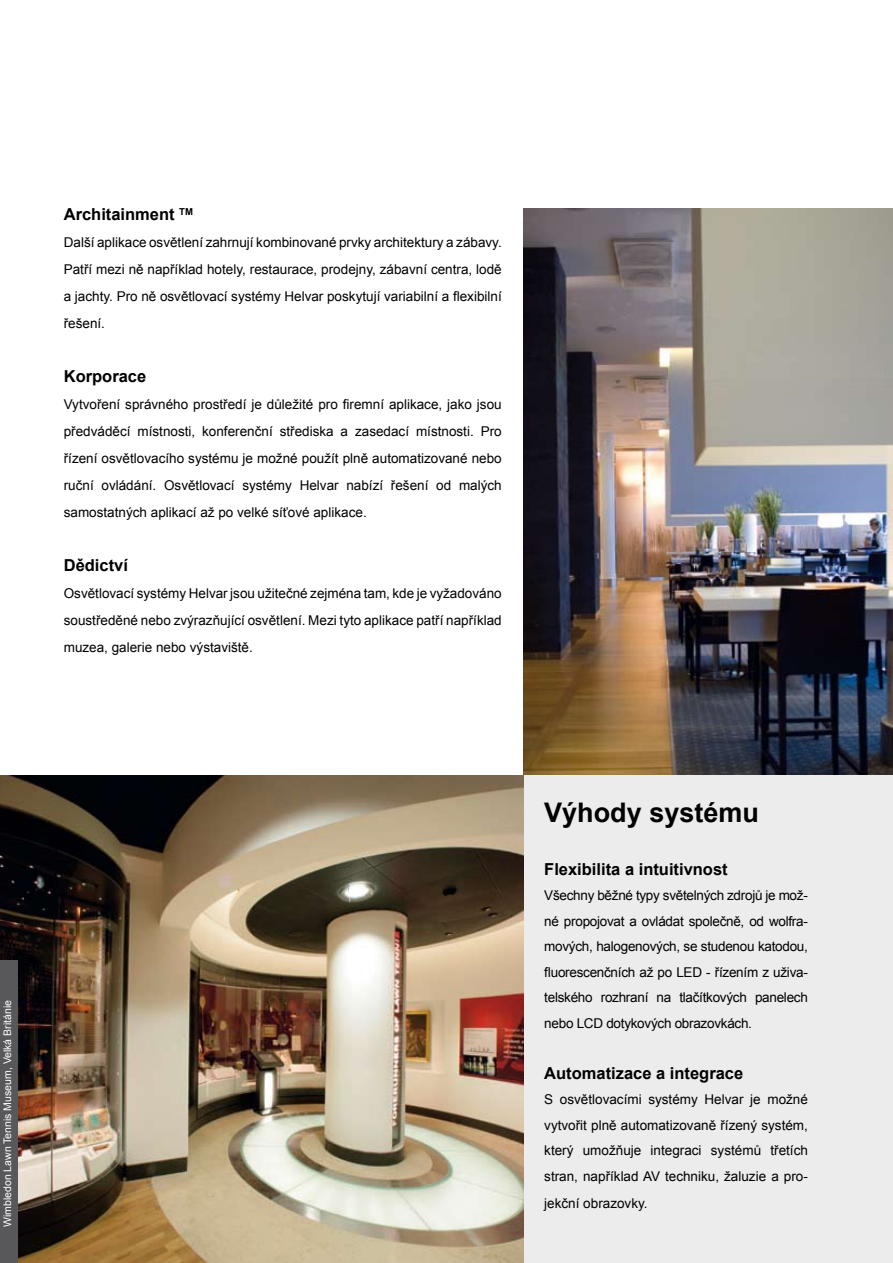
<style>
.page{position:relative;width:893px;height:1263px;background:#fff}
.page>*{position:absolute;margin:0;border:0;box-sizing:border-box;transform-origin:0 0}
.t1{font:700 27px "Arial";color:#000}
.t2{font:700 16.5px "Arial";color:#000}
.t3{font:13.5px/27px "Arial";color:#000;text-align:justify}
.t4{font:10.5px "Arial";color:#fff}
</style>
<div class="page">
<img style="left:523px;top:208px;width:370px;height:567px">
<div style="left:0;top:775px;width:893px;height:488px;background:#ececed"></div>
<img style="left:0;top:775px;width:523px;height:488px">
<div style="left:0;top:960px;width:17px;height:303px;background:#58585a"></div>
<p class="t2" style="left:64px;top:203px;width:131px">Architainment <sup>TM</sup></p>
<p class="t3" style="left:64px;top:229px;width:439px">Další aplikace osvětlení zahrnují kombinované prvky architektury a zábavy.<br>Patří mezi ně například hotely, restaurace, prodejny, zábavní centra, lodě a jachty. Pro ně osvětlovací systémy Helvar poskytují variabilní a flexibilní řešení.</p>
<p class="t2" style="left:64px;top:366px;width:84px">Korporace</p>
<p class="t3" style="left:64px;top:391px;width:439px">Vytvoření správného prostředí je důležité pro firemní aplikace, jako jsou předváděcí místnosti, konferenční střediska a zasedací místnosti. Pro řízení osvětlovacího systému je možné použít plně automatizované nebo ruční ovládání. Osvětlovací systémy Helvar nabízí řešení od malých samostatných aplikací až po velké síťové aplikace.</p>
<p class="t2" style="left:64px;top:555px;width:66px">Dědictví</p>
<p class="t3" style="left:64px;top:580px;width:439px">Osvětlovací systémy Helvar jsou užitečné zejména tam, kde je vyžadováno soustředěné nebo zvýrazňující osvětlení. Mezi tyto aplikace patří například muzea, galerie nebo výstaviště.</p>
<p class="t4" style="left:1px;top:1227px;width:228px;rotate:-90deg">Wimbledon Lawn Tennis Museum, Velká Británie</p>
<h1 class="t1" style="left:544px;top:795px;width:216px">Výhody systému</h1>
<p class="t2" style="left:544px;top:858px;width:185px">Flexibilita a intuitivnost</p>
<p class="t3" style="left:544px;top:883px;width:265px;line-height:25.5px">Všechny běžné typy světelných zdrojů je mož&shy;né propojovat a ovládat společně, od wolfra&shy;mových, halogenových, se studenou katodou, fluorescenčních až po LED - řízením z uživa&shy;telského rozhraní na tlačítkových panelech nebo LCD dotykových obrazovkách.</p>
<p class="t2" style="left:544px;top:1062px;width:200px">Automatizace a integrace</p>
<p class="t3" style="left:544px;top:1087px;width:265px;line-height:25.5px">S osvětlovacími systémy Helvar je možné vytvořit plně automatizovaně řízený systém, který umožňuje integraci systémů třetích stran, například AV techniku, žaluzie a pro-</p>
<p class="t3" style="left:544px;top:1190px;width:105px">jekční obrazovky.</p>
</div>
